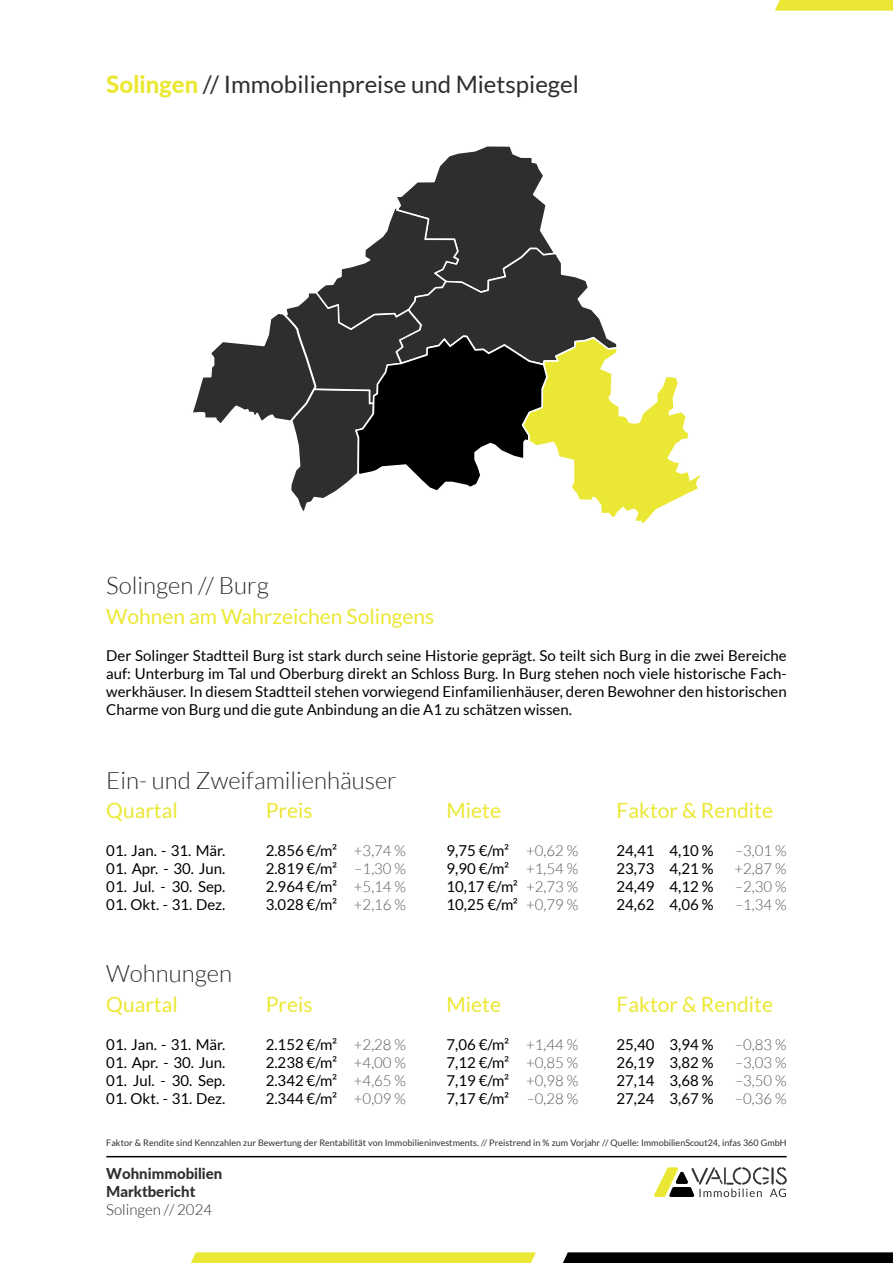
<style>
.page{position:relative;width:893px;height:1263px;background:#fff}
.page>*{position:absolute;margin:0;border:0;box-sizing:border-box;transform-origin:0 0}
.t1{font:300 24px "Lato";color:#2e2e2e}
.t2{font:24px "Lato";color:#2e2e2e}
.t3{font:21px "Lato";color:#ebe835}
.t4{font:15px/18px "Lato";color:#000;text-align:justify}
.t5{font:300 15px "Lato";color:#575757}
.t6{font:800 15px/18px "Lato";color:#2e2e2e}
.t7{font:300 15px "Lato";color:#2e2e2e}
.t8{font:9px "Lato";color:#2e2e2e}
.s1{font-weight:800;color:#ebe835}
.s2{font-weight:300;color:#575757}
</style>
<div class="page">
<svg style="left:654px;top:1167px;width:133px;height:30px"></svg>
<hr style="left:106px;top:1156px;width:681px;height:1px;background:#000">
<svg style="left:563px;top:1252px;width:330px;height:11px;background:#0a0a0a"></svg>
<svg style="left:191px;top:1252px;width:345px;height:11px;background:#ebe93e"></svg>
<svg style="left:775px;top:0;width:118px;height:11px"></svg>
<svg style="left:193px;top:146px;width:508px;height:378px"></svg>
<h1 class="t2" style="left:106px;top:71px;width:474px"><span class="s1">Solingen</span> // Immobilienpreise und Mietspiegel</h1>
<h1 class="t1" style="left:106px;top:573px;width:164px">Solingen // Burg</h1>
<h2 class="t3" style="left:106px;top:604px;width:330px">Wohnen am Wahrzeichen Solingens</h2>
<p class="t4" style="left:106px;top:647px;width:682px">Der Solinger Stadtteil Burg ist stark durch seine Historie geprägt. So teilt sich Burg in die zwei Bereiche auf: Unterburg im Tal und Oberburg direkt an Schloss Burg. In Burg stehen noch viele historische Fach&shy;werkhäuser. In diesem Stadtteil stehen vorwiegend Einfamilienhäuser, deren Bewohner den historischen Charme von Burg und die gute Anbindung an die A1 zu schätzen wissen.</p>
<h1 class="t1" style="left:106px;top:767px;width:292px">Ein- und Zweifamilienhäuser</h1>
<h2 class="t3" style="left:106px;top:799px;width:73px">Quartal</h2>
<h2 class="t3" style="left:266px;top:799px;width:48px">Preis</h2>
<h2 class="t3" style="left:446px;top:799px;width:56px">Miete</h2>
<h2 class="t3" style="left:617px;top:799px;width:158px">Faktor &amp; Rendite</h2>
<p class="t4" style="left:106px;top:841px;width:121px">01. Jan. - 31. Mär.</p>
<p class="t4" style="left:106px;top:859px;width:121px">01. Apr. - 30. Jun.</p>
<p class="t4" style="left:106px;top:877px;width:121px">01. Jul. - 30. Sep.</p>
<p class="t4" style="left:106px;top:895px;width:121px">01. Okt. - 31. Dez.</p>
<p class="t4" style="left:266px;top:841px;width:142px">2.856 €/m² <span class="s2">+3,74 % </span>2.819 €/m² <span class="s2">–1,30 % </span>2.964 €/m² <span class="s2">+5,14 % </span>3.028 €/m² <span class="s2">+2,16 %</span></p>
<p class="t4" style="left:446px;top:841px;width:133px">9,75 €/m² <span class="s2">+0,62 % </span>9,90 €/m² <span class="s2">+1,54 % </span>10,17 €/m² <span class="s2">+2,73 % </span>10,25 €/m² <span class="s2">+0,79 %</span></p>
<p class="t4" style="left:617px;top:841px;width:98px">24,41 4,10 %</p>
<p class="t5" style="left:735px;top:842px;width:53px">–3,01 %</p>
<p class="t4" style="left:617px;top:859px;width:98px">23,73 4,21 %</p>
<p class="t5" style="left:734px;top:860px;width:54px">+2,87 %</p>
<p class="t4" style="left:617px;top:877px;width:98px">24,49 4,12 %</p>
<p class="t5" style="left:735px;top:878px;width:53px">–2,30 %</p>
<p class="t4" style="left:617px;top:895px;width:98px">24,62 4,06 %</p>
<p class="t5" style="left:735px;top:896px;width:53px">–1,34 %</p>
<h1 class="t1" style="left:106px;top:961px;width:127px">Wohnungen</h1>
<h2 class="t3" style="left:106px;top:992px;width:73px">Quartal</h2>
<h2 class="t3" style="left:266px;top:992px;width:48px">Preis</h2>
<h2 class="t3" style="left:446px;top:992px;width:56px">Miete</h2>
<h2 class="t3" style="left:617px;top:992px;width:158px">Faktor &amp; Rendite</h2>
<p class="t4" style="left:106px;top:1035px;width:121px">01. Jan. - 31. Mär.</p>
<p class="t4" style="left:106px;top:1053px;width:121px">01. Apr. - 30. Jun.</p>
<p class="t4" style="left:106px;top:1071px;width:121px">01. Jul. - 30. Sep.</p>
<p class="t4" style="left:106px;top:1089px;width:121px">01. Okt. - 31. Dez.</p>
<p class="t4" style="left:266px;top:1035px;width:142px">2.152 €/m² <span class="s2">+2,28 % </span>2.238 €/m² <span class="s2">+4,00 % </span>2.342 €/m² <span class="s2">+4,65 % </span>2.344 €/m² <span class="s2">+0,09 %</span></p>
<p class="t4" style="left:446px;top:1035px;width:133px">7,06 €/m² <span class="s2">+1,44 % </span>7,12 €/m² <span class="s2">+0,85 % </span>7,19 €/m² <span class="s2">+0,98 % </span>7,17 €/m² <span class="s2">–0,28 %</span></p>
<p class="t4" style="left:617px;top:1035px;width:98px">25,40 3,94 %</p>
<p class="t5" style="left:735px;top:1036px;width:53px">–0,83 %</p>
<p class="t4" style="left:617px;top:1053px;width:98px">26,19 3,82 %</p>
<p class="t5" style="left:735px;top:1054px;width:53px">–3,03 %</p>
<p class="t4" style="left:617px;top:1071px;width:98px">27,14 3,68 %</p>
<p class="t5" style="left:735px;top:1072px;width:53px">–3,50 %</p>
<p class="t4" style="left:617px;top:1089px;width:98px">27,24 3,67 %</p>
<p class="t5" style="left:735px;top:1090px;width:53px">–0,36 %</p>
<p class="t8" style="left:106px;top:1138px;width:682px">Faktor &amp; Rendite sind Kennzahlen zur Bewertung der Rentabilität von Immobilieninvestments. // Preistrend in % zum Vorjahr // Quelle: ImmobilienScout24, infas 360 GmbH</p>
<p class="t6" style="left:106px;top:1164px;width:118px">Wohnimmobilien<br>Marktbericht</p>
<p class="t7" style="left:106px;top:1202px;width:107px">Solingen // 2024</p>
</div>
